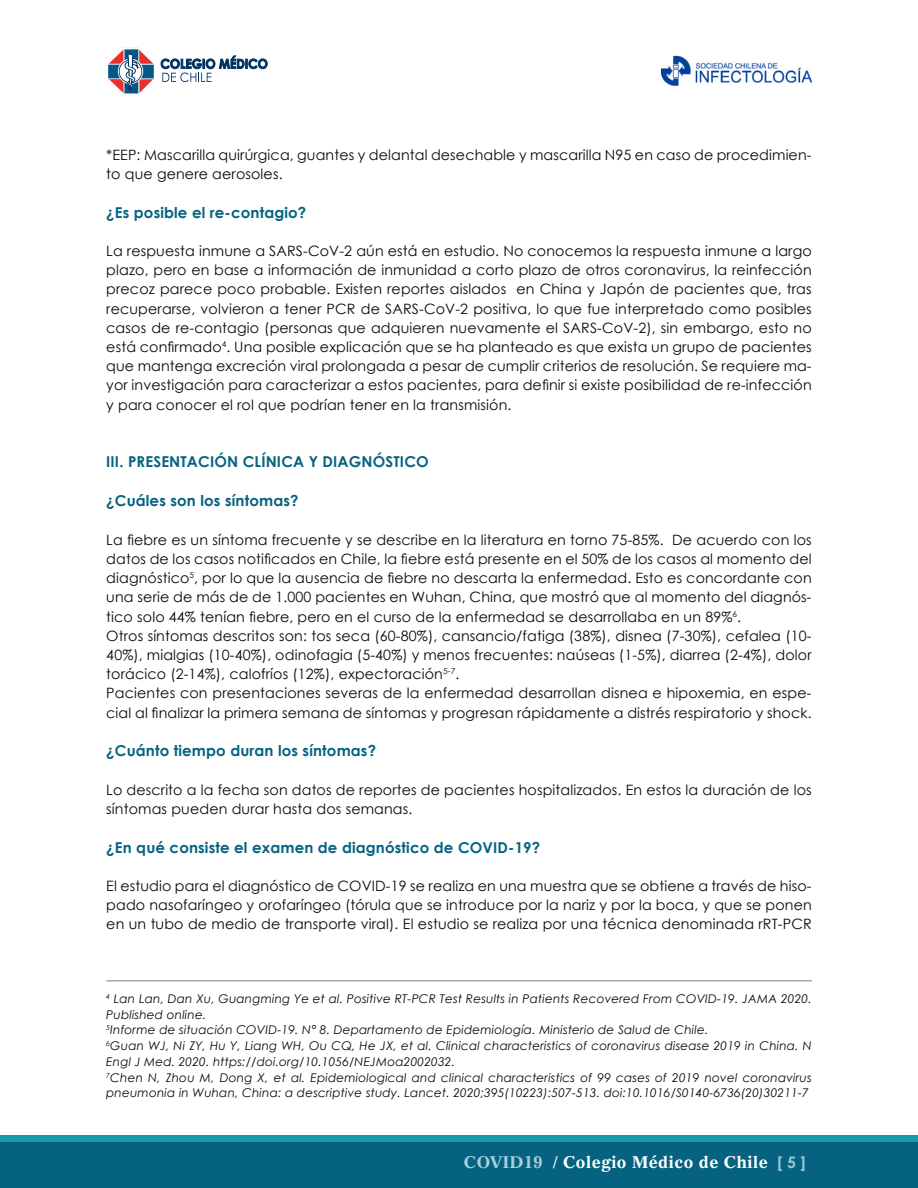
<style>
.page{position:relative;width:918px;height:1188px;background:#fff}
.page>*{position:absolute;margin:0;border:0;box-sizing:border-box;transform-origin:0 0}
.t1{font:700 16.5px "Gazette LT Std";letter-spacing:.025em;color:#fff}
.t2{font:700 15px "Century Gothic";letter-spacing:.01em;color:#056381}
.t3{font:14.25px/19.2px "Century Gothic";letter-spacing:.01em;color:#0c0806}
.t4{font:italic 12px/15.8px "Century Gothic";letter-spacing:.015em;color:#0c0806}
.s1{color:#a9ced9}
.s2{font-family:"Century Gothic";font-size:15.9px;color:#9ac6d1}
</style>
<div class="page">
<div style="left:0;top:1135px;width:918px;height:8px;background:#1a9aab"></div>
<div style="left:0;top:1142px;width:918px;height:46px;background:#056381"></div>
<img style="left:660px;top:55px;width:152px;height:31px">
<svg style="left:107px;top:49px;width:160px;height:47px"></svg>
<hr style="left:106px;top:981px;width:706px;height:1px;background:#7c7e81">
<p class="t3" style="left:106px;top:145px;width:707px">*EEP: Mascarilla quirúrgica, guantes y delantal desechable y mascarilla N95 en caso de procedimien&shy;to que genere aerosoles.</p>
<p class="t2" style="left:106px;top:201px;width:202px">¿Es posible el re-contagio?</p>
<p class="t3" style="left:106px;top:241px;width:707px;text-align:justify">La respuesta inmune a SARS-CoV-2 aún está en estudio. No conocemos la respuesta inmune a largo plazo, pero en base a información de inmunidad a corto plazo de otros coronavirus, la reinfección precoz parece poco probable. Existen reportes aislados en China y Japón de pacientes que, tras recuperarse, volvieron a tener PCR de SARS-CoV-2 positiva, lo que fue interpretado como posibles casos de re-contagio (personas que adquieren nuevamente el SARS-CoV-2), sin embargo, esto no está confirmado<sup>4</sup>. Una posible explicación que se ha planteado es que exista un grupo de pacientes que mantenga excreción viral prolongada a pesar de cumplir criterios de resolución. Se requiere ma&shy;yor investigación para caracterizar a estos pacientes, para definir si existe posibilidad de re-infección y para conocer el rol que podrían tener en la transmisión.</p>
<p class="t2" style="left:106px;top:451px;width:324px">III. PRESENTACIÓN CLÍNICA Y DIAGNÓSTICO</p>
<p class="t2" style="left:106px;top:490px;width:194px">¿Cuáles son los síntomas?</p>
<p class="t3" style="left:106px;top:530px;width:707px">La fiebre es un síntoma frecuente y se describe en la literatura en torno 75-85%. De acuerdo con los datos de los casos notificados en Chile, la fiebre está presente en el 50% de los casos al momento del diagnóstico<sup>5</sup>, por lo que la ausencia de fiebre no descarta la enfermedad. Esto es concordante con una serie de más de de 1.000 pacientes en Wuhan, China, que mostró que al momento del diagnós&shy;tico solo 44% tenían fiebre, pero en el curso de la enfermedad se desarrollaba en un 89%<sup>6</sup>.<br>Otros síntomas descritos son: tos seca (60-80%), cansancio/fatiga (38%), disnea (7-30%), cefalea (10- 40%), mialgias (10-40%), odinofagia (5-40%) y menos frecuentes: naúseas (1-5%), diarrea (2-4%), dolor torácico (2-14%), calofríos (12%), expectoración<sup>5-7</sup>.<br>Pacientes con presentaciones severas de la enfermedad desarrollan disnea e hipoxemia, en espe&shy;cial al finalizar la primera semana de síntomas y progresan rápidamente a distrés respiratorio y shock.</p>
<p class="t2" style="left:106px;top:740px;width:271px">¿Cuánto tiempo duran los síntomas?</p>
<p class="t3" style="left:106px;top:780px;width:707px">Lo descrito a la fecha son datos de reportes de pacientes hospitalizados. En estos la duración de los síntomas pueden durar hasta dos semanas.</p>
<p class="t2" style="left:106px;top:836px;width:435px">¿En qué consiste el examen de diagnóstico de COVID-19?</p>
<p class="t3" style="left:106px;top:876px;width:707px;text-align:justify">El estudio para el diagnóstico de COVID-19 se realiza en una muestra que se obtiene a través de hiso&shy;pado nasofaríngeo y orofaríngeo (tórula que se introduce por la nariz y por la boca, y que se ponen en un tubo de medio de transporte viral). El estudio se realiza por una técnica denominada rRT-PCR</p>
<p class="t4" style="left:106px;top:991px;width:707px"><sup>4</sup> Lan Lan, Dan Xu, Guangming Ye et al. Positive RT-PCR Test Results in Patients Recovered From COVID-19. JAMA 2020.<br>Published online.<br><sup>5</sup>Informe de situación COVID-19. N° 8. Departamento de Epidemiología. Ministerio de Salud de Chile.<br><sup>6</sup>Guan WJ, Ni ZY, Hu Y, Liang WH, Ou CQ, He JX, et al. Clinical characteristics of coronavirus disease 2019 in China. N Engl J Med. 2020. https://doi.org/10.1056/NEJMoa2002032.<br><sup>7</sup>Chen N, Zhou M, Dong X, et al. Epidemiological and clinical characteristics of 99 cases of 2019 novel coronavirus pneumonia in Wuhan, China: a descriptive study. Lancet. 2020;395(10223):507-513. doi:10.1016/S0140-6736(20)30211-7</p>
<p class="t1" style="left:464px;top:1152px;width:344px"><span class="s1">COVID19</span> / Colegio Médico de Chile <span class="s2">[ 5 ]</span></p>
</div>
